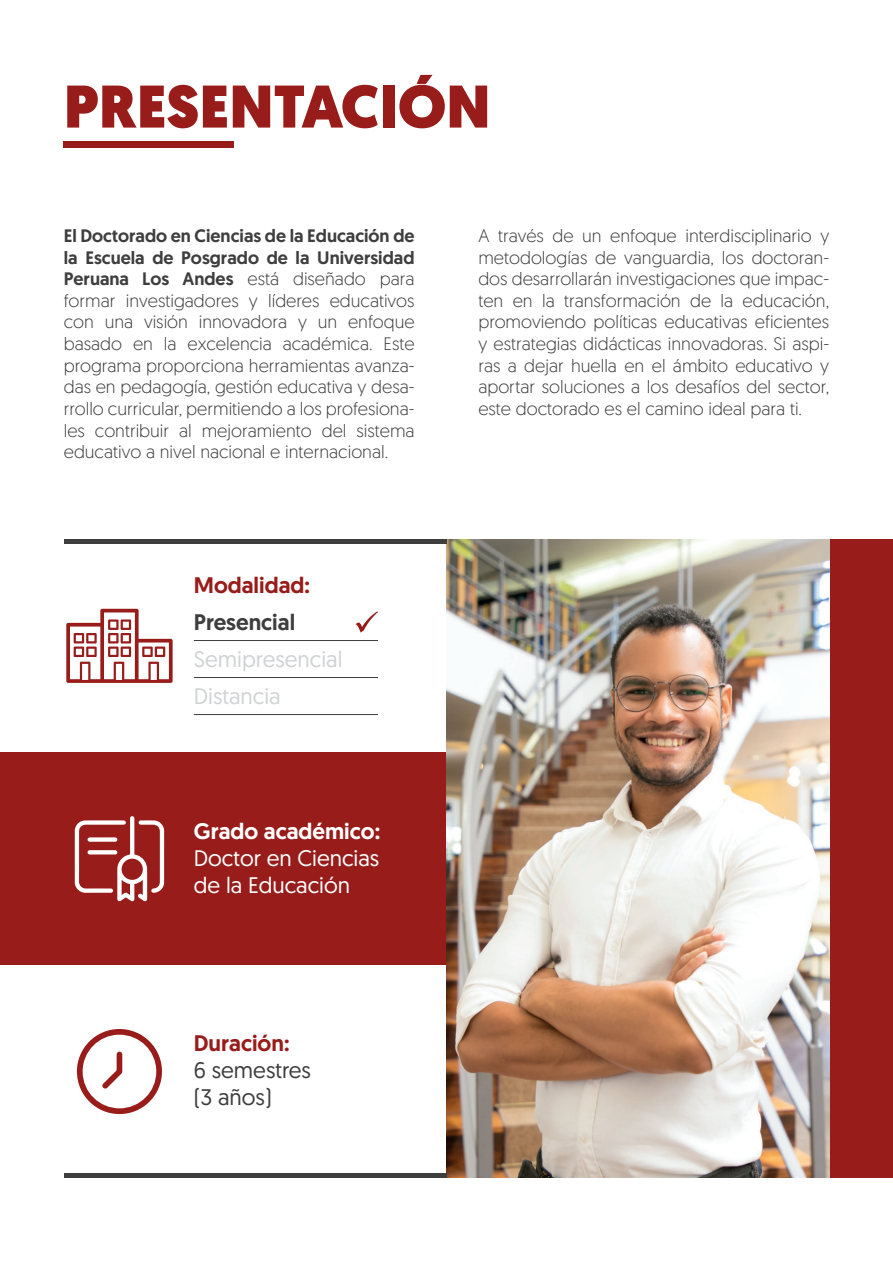
<style>
.page{position:relative;width:893px;height:1263px;background:#fff}
.page>*{position:absolute;margin:0;border:0;box-sizing:border-box;transform-origin:0 0}
.t1{font:900 60px "Geomanist";color:#981c19}
.t2{font:22.5px/27px "Geomanist";color:#fff}
.t3{font:22.5px/37px "Geomanist";color:#d1d2d4}
.t4{font:500 22.5px "Geomanist";color:#981c19}
.t5{font:22.5px/27px "Geomanist";color:#3e3e3f}
.t6{font:500 22.5px "Geomanist";color:#fff}
.t7{font:500 22.5px "Geomanist";color:#3e3e3f}
.t8{font:300 18px/21.6px "Geomanist";color:#3e3e3f;text-align:justify}
.s1{font-weight:500}
</style>
<div class="page">
<svg style="left:356px;top:611px;width:22px;height:22px"></svg>
<hr style="left:194px;top:714px;width:184px;height:1px;background:#3e3e3f">
<hr style="left:194px;top:677px;width:184px;height:1px;background:#3e3e3f">
<hr style="left:194px;top:640px;width:184px;height:1px;background:#3e3e3f">
<hr style="left:892px;top:0;width:1px;height:1263px;background:#981c19">
<div style="left:829px;top:539px;width:64px;height:639px;background:#981c19"></div>
<div style="left:0;top:752px;width:829px;height:213px;background:#981c19"></div>
<img style="left:446px;top:539px;width:383px;height:639px">
<svg style="left:77px;top:1029px;width:85px;height:85px"></svg>
<svg style="left:75px;top:816px;width:89px;height:86px"></svg>
<svg style="left:66px;top:609px;width:107px;height:74px"></svg>
<div style="left:64px;top:539px;width:382px;height:5px;background:#3e3e3f"></div>
<hr style="left:64px;top:1174px;width:382px;height:4px;background:#3e3e3f">
<div style="left:64px;top:142px;width:170px;height:6px;background:#981c19"></div>
<h1 class="t1" style="left:64px;top:66px;width:428px">PRESENTACIÓN</h1>
<p class="t8" style="left:64px;top:224px;width:352px"><span class="s1">El Doctorado en Ciencias de la Educación de la Escuela de Posgrado de la Universidad Peruana Los Andes</span> está diseñado para formar investigadores y líderes educativos con una visión innovadora y un enfoque basado en la excelencia académica. Este programa proporciona herramientas avanza&shy;das en pedagogía, gestión educativa y desa&shy;rrollo curricular, permitiendo a los profesiona&shy;les contribuir al mejoramiento del sistema educativo a nivel nacional e internacional.</p>
<p class="t8" style="left:478px;top:224px;width:352px">A través de un enfoque interdisciplinario y metodologías de vanguardia, los doctoran&shy;dos desarrollarán investigaciones que impac&shy;ten en la transformación de la educación, promoviendo políticas educativas eficientes y estrategias didácticas innovadoras. Si aspi&shy;ras a dejar huella en el ámbito educativo y aportar soluciones a los desafíos del sector, este doctorado es el camino ideal para ti.</p>
<p class="t4" style="left:194px;top:570px;width:118px">Modalidad:</p>
<p class="t7" style="left:194px;top:607px;width:103px">Presencial</p>
<p class="t3" style="left:194px;top:640px;width:150px">Semipresencial<br>Distancia</p>
<p class="t6" style="left:194px;top:816px;width:188px">Grado académico:</p>
<p class="t2" style="left:194px;top:843px;width:187px">Doctor en Ciencias de la Educación</p>
<p class="t4" style="left:194px;top:1028px;width:97px">Duración:</p>
<p class="t5" style="left:194px;top:1056px;width:119px">6 semestres (3 años)</p>
</div>
